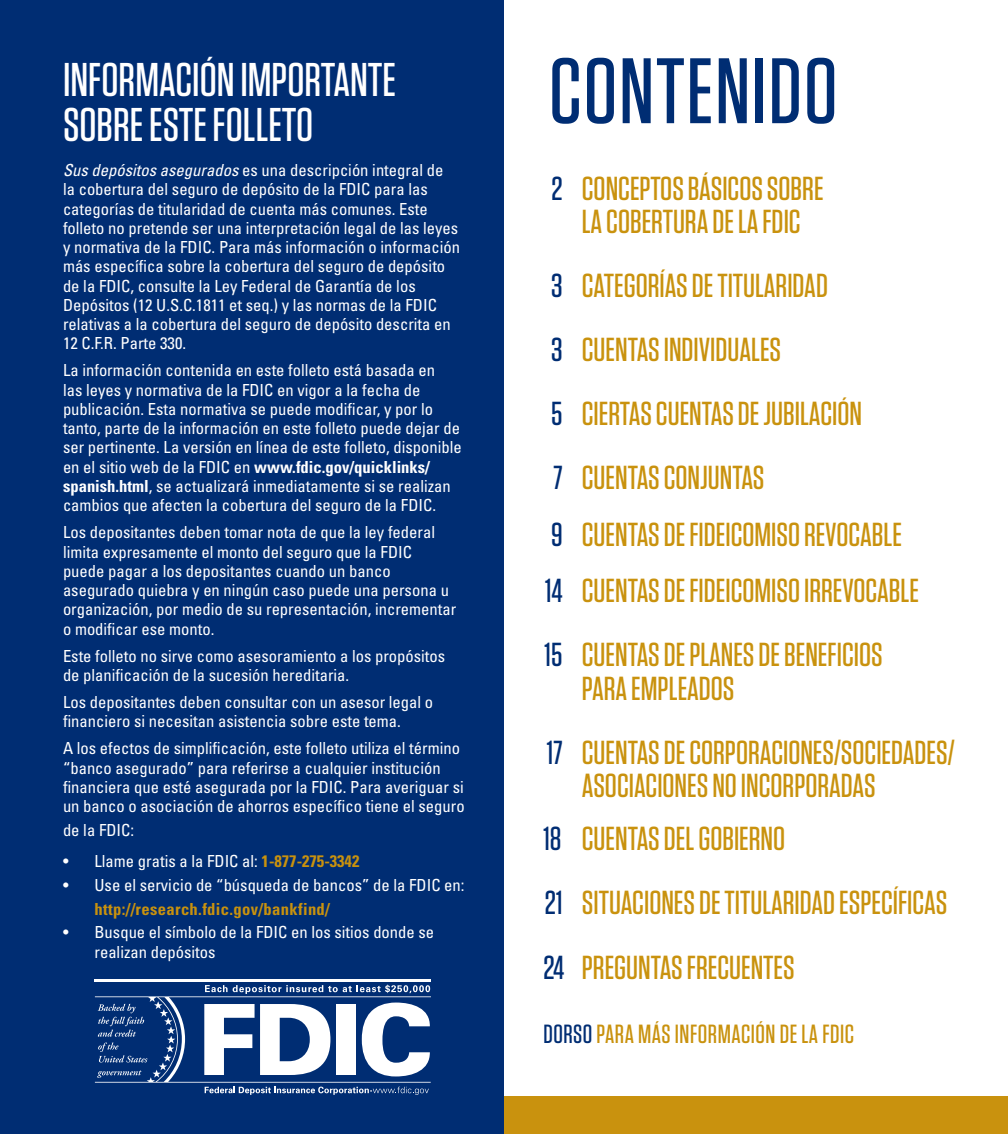
<style>
.page{position:relative;width:1008px;height:1134px;background:#fff}
.page>*{position:absolute;margin:0;border:0;box-sizing:border-box;transform-origin:0 0}
.t1{font:500 92.75px "Tungsten";letter-spacing:.02em;color:#002d73}
.t2{font:500 47.25px/45.5px "Tungsten";color:#fff}
.t3{font:500 33.25px/64px "Tungsten";color:#c9920e}
.t4{font:500 26.25px "Tungsten";letter-spacing:.02em;color:#c9920e}
.t5{font:condensed 16.62px/19.2px "Univers";color:#fff}
.t6{font:700 condensed 16.62px "Univers";letter-spacing:.02em;color:#c9920e}
.s1{font-style:italic}
.s2{font-weight:700}
.s3{font-weight:700;color:#c9920e}
.s4{color:#002d73}
</style>
<div class="page">
<div style="left:0;top:1096px;width:1008px;height:38px;background:#c9920e"></div>
<div style="left:0;top:0;width:504px;height:1134px;background:#002d73"></div>
<hr style="left:95px;top:980px;width:336px;height:2px;background:#fff">
<svg style="left:95px;top:985px;width:336px;height:110px"></svg>
<h2 class="t2" style="left:63px;top:57px;width:335px">INFORMACIÓN IMPORTANTE<br>SOBRE ESTE FOLLETO</h2>
<p class="t5" style="left:63px;top:160px;width:399px"><span class="s1">Sus depósitos asegurados</span> es una descripción integral de<br>la cobertura del seguro de depósito de la FDIC para las categorías de titularidad de cuenta más comunes. Este folleto no pretende ser una interpretación legal de las leyes y normativa de la FDIC. Para más información o información más específica sobre la cobertura del seguro de depósito de la FDIC, consulte la Ley Federal de Garantía de los Depósitos (12 U.S.C.1811 et seq.) y las normas de la FDIC relativas a la cobertura del seguro de depósito descrita en 12 C.F.R. Parte 330.</p>
<p class="t5" style="left:63px;top:360px;width:400px">La información contenida en este folleto está basada en<br>las leyes y normativa de la FDIC en vigor a la fecha de publicación. Esta normativa se puede modificar, y por lo tanto, parte de la información en este folleto puede dejar de ser pertinente. La versión en línea de este folleto, disponible en el sitio web de la FDIC en <span class="s2">www.fdic.gov/quicklinks/ spanish.html</span>, se actualizará inmediatamente si se realizan cambios que afecten la cobertura del seguro de la FDIC.</p>
<p class="t5" style="left:63px;top:522px;width:395px">Los depositantes deben tomar nota de que la ley federal limita expresamente el monto del seguro que la FDIC puede pagar a los depositantes cuando un banco asegurado quiebra y en ningún caso puede una persona u organización, por medio de su representación, incrementar o modificar ese monto.</p>
<p class="t5" style="left:63px;top:646px;width:384px">Este folleto no sirve como asesoramiento a los propósitos de planificación de la sucesión hereditaria.</p>
<p class="t5" style="left:63px;top:692px;width:372px">Los depositantes deben consultar con un asesor legal o financiero si necesitan asistencia sobre este tema.</p>
<p class="t5" style="left:63px;top:739px;width:403px">A los efectos de simplificación, este folleto utiliza el término “banco asegurado” para referirse a cualquier institución financiera que esté asegurada por la FDIC. Para averiguar si un banco o asociación de ahorros específico tiene el seguro</p>
<p class="t5" style="left:63px;top:820px;width:73px">de la FDIC:</p>
<p class="t5" style="left:63px;top:851px;width:298px">• Llame gratis a la FDIC al: <span class="s3">1-877-275-3342</span></p>
<p class="t5" style="left:63px;top:875px;width:403px">• Use el servicio de “búsqueda de bancos” de la FDIC en:</p>
<p class="t6" style="left:95px;top:899px;width:237px">http://research.fdic.gov/bankfind/</p>
<p class="t5" style="left:95px;top:922px;width:341px;text-indent:-32px">• Busque el símbolo de la FDIC en los sitios donde se realizan depósitos</p>
<h1 class="t1" style="left:549px;top:43px;width:290px">CONTENIDO</h1>
<h3 class="t3" style="left:551px;top:172px;width:274px;line-height:33.2px;text-align:center"><span class="s4">2</span> CONCEPTOS BÁSICOS SOBRE<br>LA COBERTURA DE LA FDIC</h3>
<h3 class="t3" style="left:551px;top:254px;width:312px"><span class="s4">3</span> CATEGORÍAS DE TITULARIDAD<br><span class="s4">3</span> CUENTAS INDIVIDUALES<br><span class="s4">5</span> CIERTAS CUENTAS DE JUBILACIÓN<br><span class="s4">7</span> CUENTAS CONJUNTAS</h3>
<h3 class="t3" style="left:545px;top:507px;width:376px;line-height:56.2px"><span class="s4">9</span> CUENTAS DE FIDEICOMISO REVOCABLE<br><span class="s4">14</span> CUENTAS DE FIDEICOMISO IRREVOCABLE</h3>
<h3 class="t3" style="left:582px;top:639px;width:302px;line-height:33.2px;text-indent:-37px"><span class="s4">15</span> CUENTAS DE PLANES DE BENEFICIOS<br>PARA EMPLEADOS</h3>
<h3 class="t3" style="left:582px;top:736px;width:374px;line-height:33.2px;text-indent:-35px"><span class="s4">17</span> CUENTAS DE CORPORACIONES/SOCIEDADES/<br>ASOCIACIONES NO INCORPORADAS</h3>
<h3 class="t3" style="left:543px;top:807px;width:405px"><span class="s4">18</span> CUENTAS DEL GOBIERNO<br><span class="s4">21</span> SITUACIONES DE TITULARIDAD ESPECÍFICAS<br><span class="s4">24</span> PREGUNTAS FRECUENTES</h3>
<h3 class="t4" style="left:543px;top:1020px;width:312px"><span class="s4">DORSO</span> PARA MÁS INFORMACIÓN DE LA FDIC</h3>
</div>
